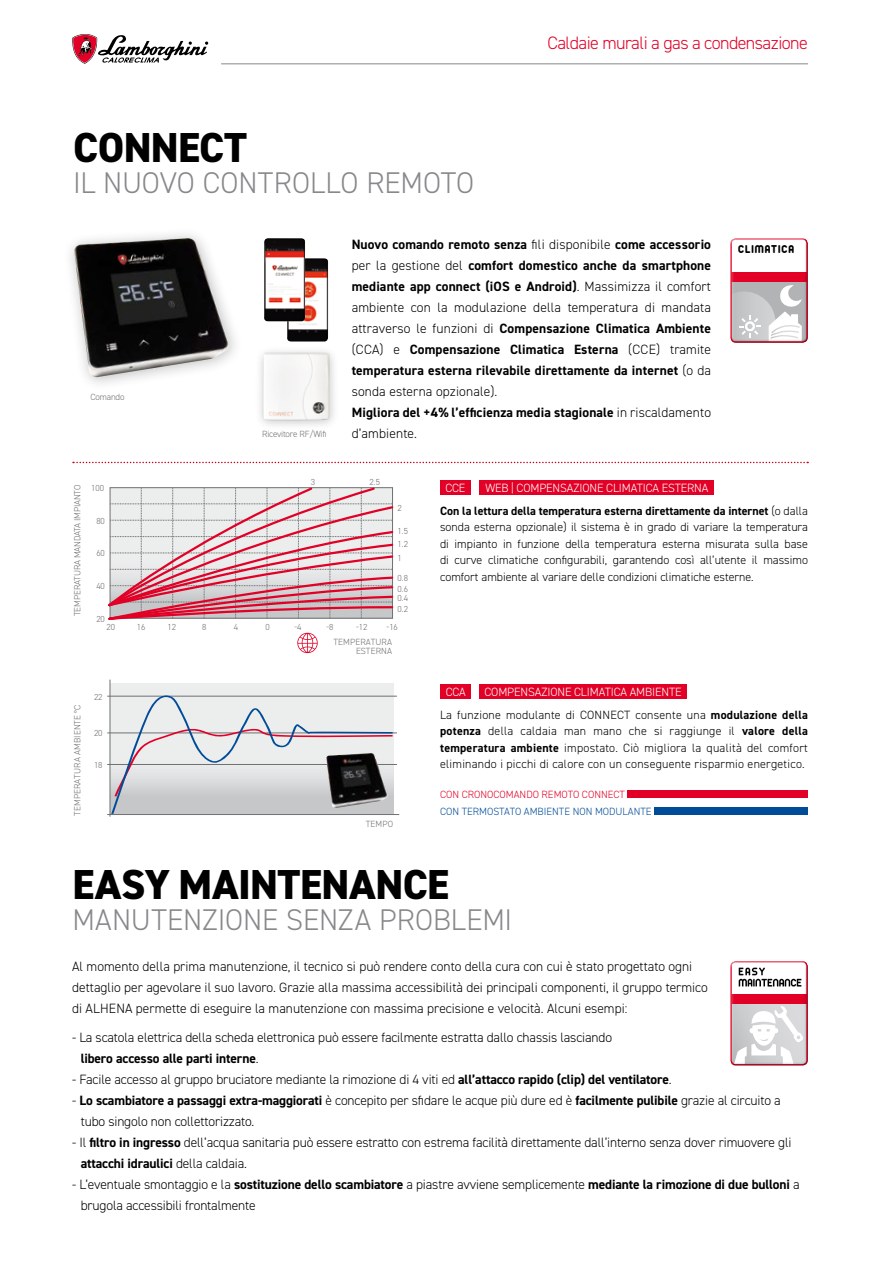
<style>
.page{position:relative;width:893px;height:1263px;background:#fff}
.page>*{position:absolute;margin:0;border:0;box-sizing:border-box;transform-origin:0 0}
.t1{font:800 42px "DIN2014";letter-spacing:-.01em;color:#000}
.t2{font:300 30px "DIN2014";color:#87888a}
.t3{font:300 18px "DIN2014";letter-spacing:-.03em;color:#e20026}
.t4{font:300 13.5px/21px "DIN2014";letter-spacing:-.01em;color:#000}
.t5{font:700 13.5px/21px "DIN2014";letter-spacing:.01em;color:#000}
.t6{font:12.45px "z Arista";letter-spacing:.08em;color:#000}
.t7{font:300 12px/16.5px "DIN2014";letter-spacing:.01em;color:#000;text-align:justify}
.t8{font:700 12px/22.8px "DIN2014";color:#000}
.t9{font:300 12px "DIN2014";letter-spacing:-.01em;color:#fff}
.t10{font:300 10.5px "DIN2014";color:#004c98}
.t11{font:300 10.5px "DIN2014";color:#e20026}
.t12{font:300 9px "DIN2014";letter-spacing:-.02em;color:#707172}
.t13{font:300 9px/9px "DIN2014";letter-spacing:.01em;color:#707172;text-align:right}
.t14{font:300 8.7px/12.6px "DIN2014";color:#707172}
.s1{font-weight:300}
.s2{font-weight:300;color:#fff}
.s3{font-weight:700}
</style>
<div class="page">
<div style="left:729px;top:961px;width:81px;height:105px;background:#000;opacity:.5"></div>
<hr style="left:221px;top:63px;width:587px;height:1px;background:#87888a">
<svg style="left:72px;top:34px;width:136px;height:30px"></svg>
<div style="left:63px;top:226px;width:180px;height:166px;background:#000;opacity:.25"></div>
<img style="left:74px;top:238px;width:155px;height:139px">
<div style="left:729px;top:238px;width:81px;height:105px;background:#000;opacity:.5"></div>
<svg style="left:73px;top:462px;width:735px;height:1px"></svg>
<div style="left:440px;top:684px;width:31px;height:14px;background:#e20026"></div>
<div style="left:479px;top:684px;width:208px;height:14px;background:#e20026"></div>
<div style="left:627px;top:791px;width:181px;height:7px;background:#e20026"></div>
<div style="left:654px;top:807px;width:154px;height:7px;background:#004c98"></div>
<div style="left:440px;top:480px;width:31px;height:14px;background:#e20026"></div>
<div style="left:479px;top:480px;width:235px;height:14px;background:#e20026"></div>
<svg style="left:108px;top:487px;width:286px;height:133px;background:#dcb9c0"></svg>
<svg style="left:297px;top:633px;width:21px;height:20px"></svg>
<div style="left:254px;top:345px;width:85px;height:86px;background:#000;opacity:.25"></div>
<img style="left:262px;top:353px;width:67px;height:68px">
<div style="left:110px;top:684px;width:283px;height:130px;background:#eceded"></div>
<hr style="left:108px;top:764px;width:289px;height:1px;background:#707172">
<hr style="left:108px;top:696px;width:289px;height:1px;background:#707172">
<hr style="left:108px;top:733px;width:289px;height:1px;background:#707172">
<svg style="left:111px;top:695px;width:282px;height:119px"></svg>
<hr style="left:110px;top:680px;width:1px;height:136px;background:#707172">
<hr style="left:107px;top:814px;width:292px;height:1px;background:#707172">
<img style="left:326px;top:753px;width:62px;height:55px">
<img style="left:287px;top:258px;width:41px;height:84px">
<img style="left:264px;top:238px;width:41px;height:84px">
<h1 class="t1" style="left:73px;top:120px;width:176px">CONNECT</h1>
<h2 class="t2" style="left:73px;top:165px;width:403px">IL NUOVO CONTROLLO REMOTO</h2>
<h3 class="t3" style="left:547px;top:31px;width:262px">Caldaie murali a gas a condensazione</h3>
<p class="t12" style="left:91px;top:392px;width:35px">Comando</p>
<p class="t12" style="left:262px;top:429px;width:66px">Ricevitore RF/Wifi</p>
<p class="t5" style="left:352px;top:233px;width:361px">Nuovo comando remoto senza <span class="s1">fili disponibile</span> come accessorio</p>
<p class="t6" style="left:738px;top:242px;width:57px">CLIMATICA</p>
<p class="t5" style="left:352px;top:254px;width:361px"><span class="s1">per la gestione del</span> comfort domestico anche da smartphone mediante app connect (iOS e Android)<span class="s1">. Massimizza il comfort ambiente con la modulazione della temperatura di mandata attraverso le funzioni di</span> Compensazione Climatica Ambiente <span class="s1">(CCA) e</span> Compensazione Climatica Esterna <span class="s1">(CCE) tramite </span>temperatura esterna rilevabile direttamente da internet <span class="s1">(o da sonda esterna opzionale).<br></span>Migliora del +4% l’efficienza media stagionale <span class="s1">in riscaldamento d’ambiente.</span></p>
<p class="t12" style="left:72px;top:616px;width:133px;rotate:-90deg">TEMPERATURA MANDATA IMPIANTO</p>
<p class="t14" style="left:91px;top:482px;width:14px">100</p>
<p class="t14" style="left:96px;top:515px;width:10px">80</p>
<p class="t14" style="left:96px;top:547px;width:10px">60</p>
<p class="t14" style="left:96px;top:580px;width:10px">40</p>
<p class="t14" style="left:96px;top:613px;width:10px">20</p>
<p class="t14" style="left:107px;top:621px;width:10px">20</p>
<p class="t13" style="left:73px;top:816px;width:113px;rotate:-90deg">TEMPERATURA AMBIENTE °C</p>
<p class="t14" style="left:94px;top:690px;width:10px">22</p>
<p class="t14" style="left:94px;top:727px;width:10px">20</p>
<p class="t14" style="left:94px;top:758px;width:10px">18</p>
<p class="t14" style="left:311px;top:476px;width:6px">3</p>
<p class="t14" style="left:370px;top:476px;width:12px">2.5</p>
<p class="t14" style="left:398px;top:501px;width:6px">2</p>
<p class="t14" style="left:398px;top:525px;width:12px">1.5<br>1.2</p>
<p class="t14" style="left:398px;top:551px;width:6px">1</p>
<p class="t14" style="left:398px;top:573px;width:12px;line-height:10.6px">0.8<br>0.6</p>
<p class="t14" style="left:398px;top:593px;width:12px;line-height:10.9px">0.4<br>0.2</p>
<p class="t14" style="left:137px;top:621px;width:10px">16</p>
<p class="t14" style="left:167px;top:621px;width:10px">12</p>
<p class="t14" style="left:202px;top:621px;width:6px">8</p>
<p class="t14" style="left:234px;top:621px;width:6px">4</p>
<p class="t14" style="left:265px;top:621px;width:6px">0</p>
<p class="t14" style="left:295px;top:621px;width:9px">-4</p>
<p class="t14" style="left:326px;top:621px;width:9px">-8</p>
<p class="t14" style="left:356px;top:621px;width:13px">-12</p>
<p class="t14" style="left:387px;top:621px;width:13px">-16</p>
<p class="t13" style="left:333px;top:637px;width:60px">TEMPERATURA<br>ESTERNA</p>
<p class="t12" style="left:366px;top:819px;width:29px">TEMPO</p>
<p class="t8" style="left:440px;top:476px;width:369px;text-indent:45px"><span class="s2">WEB | COMPENSAZIONE CLIMATICA ESTERNA<br></span>Con la lettura della temperatura esterna direttamente da internet <span class="s1">(o dalla</span></p>
<p class="t7" style="left:440px;top:519px;width:369px">sonda esterna opzionale) il sistema è in grado di variare la temperatura di impianto in funzione della temperatura esterna misurata sulla base di curve climatiche configurabili, garantendo così all’utente il massimo comfort ambiente al variare delle condizioni climatiche esterne.</p>
<p class="t9" style="left:445px;top:480px;width:22px">CCE</p>
<p class="t9" style="left:446px;top:684px;width:22px">CCA</p>
<p class="t9" style="left:484px;top:684px;width:199px">COMPENSAZIONE CLIMATICA AMBIENTE</p>
<p class="t7" style="left:440px;top:706px;width:369px">La funzione modulante di CONNECT consente una <span class="s3">modulazione della potenza</span> della caldaia man mano che si raggiunge il <span class="s3">valore della temperatura ambiente</span> impostato. Ciò migliora la qualità del comfort eliminando i picchi di calore con un conseguente risparmio energetico.</p>
<p class="t11" style="left:440px;top:788px;width:186px">CON CRONOCOMANDO REMOTO CONNECT</p>
<p class="t10" style="left:440px;top:804px;width:213px">CON TERMOSTATO AMBIENTE NON MODULANTE</p>
<h1 class="t1" style="left:72px;top:856px;width:378px">EASY MAINTENANCE</h1>
<h2 class="t2" style="left:72px;top:902px;width:441px">MANUTENZIONE SENZA PROBLEMI</h2>
<p class="t4" style="left:72px;top:956px;width:637px">Al momento della prima manutenzione, il tecnico si può rendere conto della cura con cui è stato progettato ogni dettaglio per agevolare il suo lavoro. Grazie alla massima accessibilità dei principali componenti, il gruppo termico di ALHENA permette di eseguire la manutenzione con massima precisione e velocità. Alcuni esempi:</p>
<p class="t4" style="left:81px;top:1027px;width:533px;text-indent:-9px">- La scatola elettrica della scheda elettronica può essere facilmente estratta dallo chassis lasciando <span class="s3">libero accesso alle parti interne</span>.</p>
<p class="t4" style="left:72px;top:1069px;width:601px">- Facile accesso al gruppo bruciatore mediante la rimozione di 4 viti ed <span class="s3">all’attacco rapido (clip) del ventilatore</span>.</p>
<p class="t4" style="left:81px;top:1090px;width:701px;text-indent:-9px">- <span class="s3">Lo scambiatore a passaggi extra-maggiorati</span> è concepito per sfidare le acque più dure ed è <span class="s3">facilmente pulibile</span> grazie al circuito a tubo singolo non collettorizzato.</p>
<p class="t4" style="left:81px;top:1132px;width:712px;text-indent:-9px">- Il <span class="s3">filtro in ingresso</span> dell’acqua sanitaria può essere estratto con estrema facilità direttamente dall’interno senza dover rimuovere gli <span class="s3">attacchi idraulici</span> della caldaia.</p>
<p class="t4" style="left:81px;top:1174px;width:720px;text-indent:-9px">- L’eventuale smontaggio e la <span class="s3">sostituzione dello scambiatore</span> a piastre avviene semplicemente <span class="s3">mediante la rimozione di due bulloni</span> a brugola accessibili frontalmente</p>
</div>
